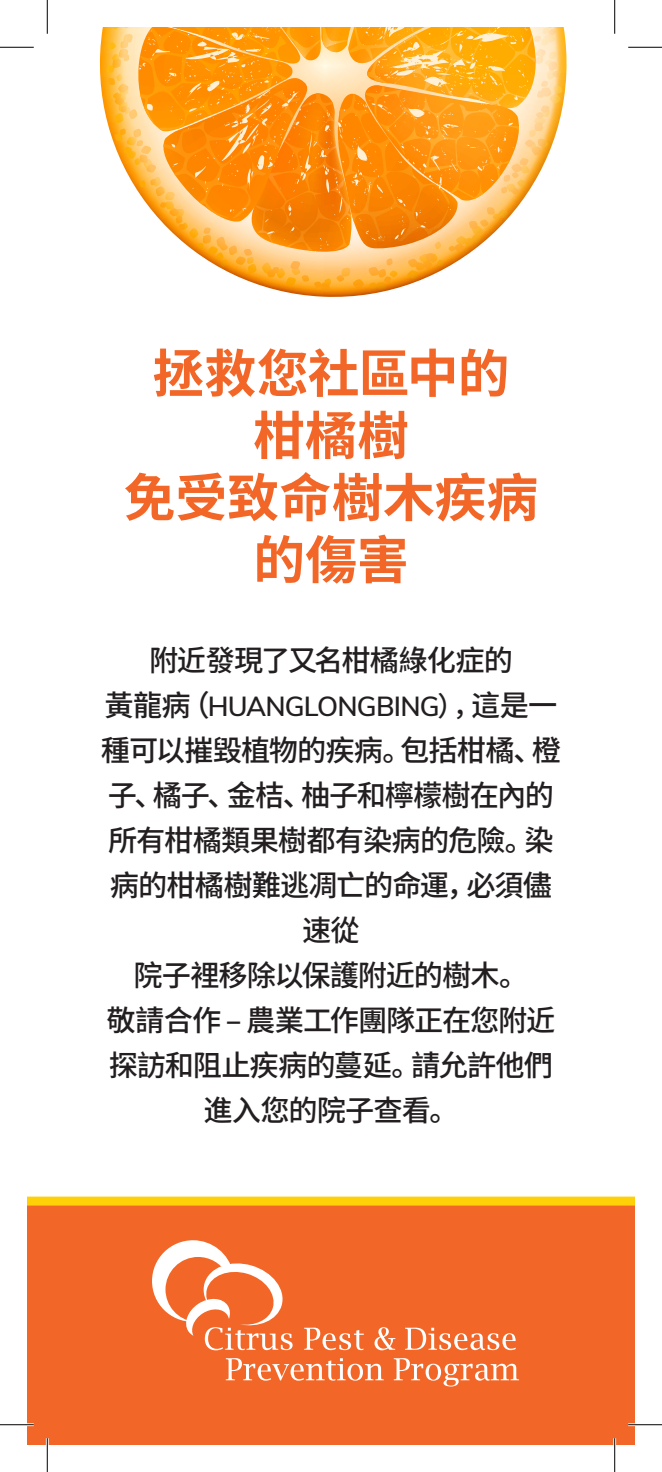
<style>
.page{position:relative;width:662px;height:1472px;background:#fff}
.page>*{position:absolute;margin:0;border:0;box-sizing:border-box;transform-origin:0 0}
.body{font:700 51.75px/62.1px "Source Han Sans CN";color:#f26728;text-align:center}
.body-2{font:500 29.25px/45px "Source Han Sans CN";letter-spacing:-.035em;color:#231f20;text-align:center}
.body-3{font:600 27px "Muli";letter-spacing:-.03em;color:#231f20}
.s1{font-family:"Source Han Sans CN";font-weight:500;font-size:29.25px}
.s2{font-family:"Source Han Sans CN";font-weight:500}
</style>
<div class="page">
<div style="left:27px;top:1202px;width:607px;height:242px;background:#f26728"></div>
<svg style="left:100px;top:27px;width:467px;height:270px"></svg>
<svg style="left:105px;top:27px;width:452px;height:225px"></svg>
<svg style="left:138px;top:27px;width:395px;height:225px;background:#fda533"></svg>
<svg style="left:304px;top:1327px;width:60px;height:23px"></svg>
<svg style="left:374px;top:1327px;width:21px;height:23px"></svg>
<svg style="left:405px;top:1327px;width:110px;height:23px"></svg>
<svg style="left:226px;top:1358px;width:158px;height:22px"></svg>
<svg style="left:393px;top:1358px;width:126px;height:28px"></svg>
<svg style="left:152px;top:1240px;width:140px;height:110px"></svg>
<div style="left:27px;top:1196px;width:607px;height:9px;background:#fdd007"></div>
<hr style="left:0;top:1423px;width:34px;height:3px;background:#fff">
<hr style="left:628px;top:1423px;width:34px;height:3px;background:#fff">
<hr style="left:46px;top:1438px;width:3px;height:34px;background:#fff">
<hr style="left:613px;top:1438px;width:3px;height:34px;background:#fff">
<hr style="left:0;top:47px;width:34px;height:1px;background:#000">
<hr style="left:628px;top:47px;width:34px;height:1px;background:#000">
<hr style="left:0;top:1424px;width:34px;height:1px;background:#000">
<hr style="left:628px;top:1424px;width:34px;height:1px;background:#000">
<hr style="left:47px;top:0;width:1px;height:34px;background:#000">
<hr style="left:47px;top:1438px;width:1px;height:34px;background:#000">
<hr style="left:614px;top:0;width:1px;height:34px;background:#000">
<hr style="left:614px;top:1438px;width:1px;height:34px;background:#000">
<p class="body" style="left:152px;top:343px;width:358px">拯救您社區中的</p>
<p class="body" style="left:253px;top:405px;width:157px">柑橘樹</p>
<p class="body" style="left:124px;top:468px;width:416px">免受致命樹木疾病的傷害</p>
<p class="body-2" style="left:149px;top:638px;width:365px">附近發現了又名柑橘綠化症的</p>
<p class="body-3" style="left:105px;top:687px;width:454px"><span class="s1">黃龍病（</span>HUANGLONGBING<span class="s2">），</span><span class="s1">這是一</span></p>
<p class="body-2" style="left:101px;top:728px;width:461px">種可以摧毀植物的疾病。包括柑橘、橙子、橘子、金桔、柚子和檸檬樹在內的所有柑橘類果樹都有染病的危險。染病的柑橘樹難逃凋亡的命運，必須儘速從</p>
<p class="body-2" style="left:133px;top:953px;width:396px">院子裡移除以保護附近的樹木。</p>
<p class="body-2" style="left:106px;top:998px;width:450px">敬請合作 – 農業工作團隊正在您附近探訪和阻止疾病的蔓延。請允許他們進入您的院子查看。</p>
</div>
